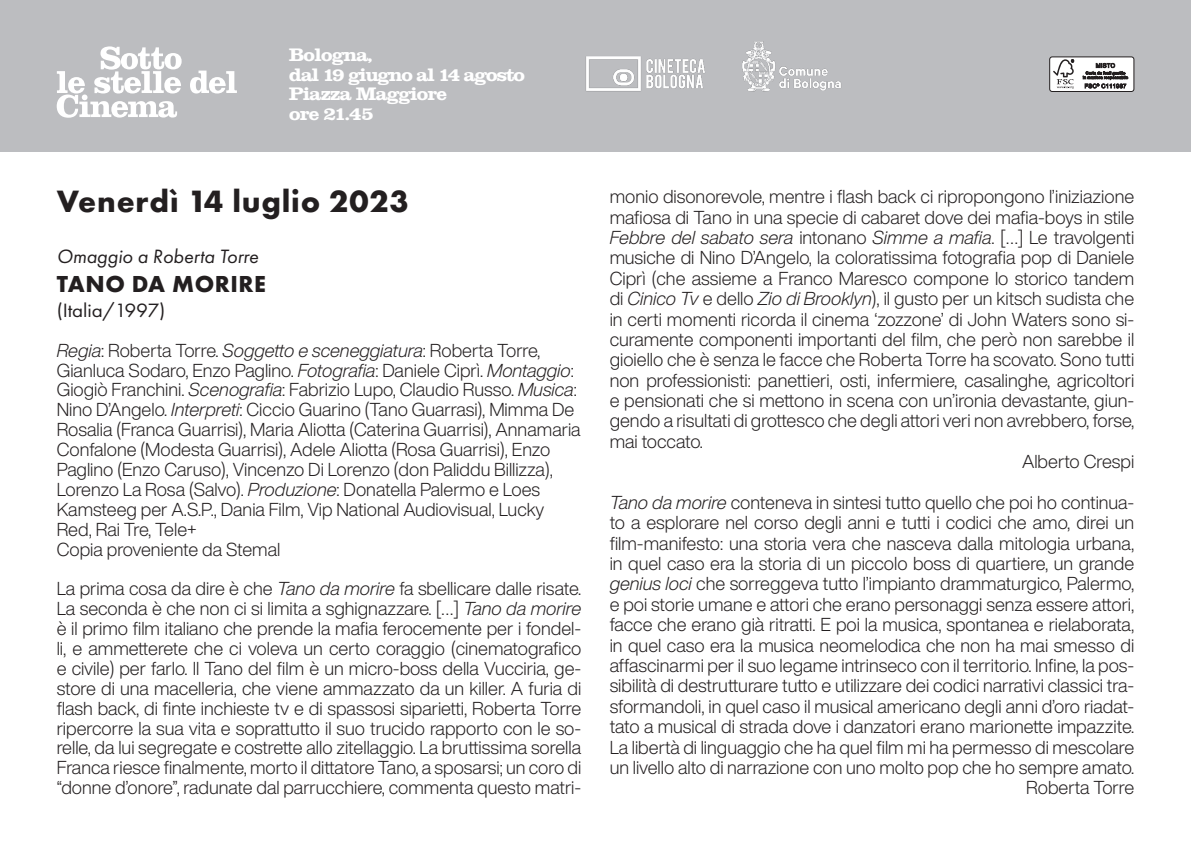
<style>
.page{position:relative;width:1191px;height:851px;background:#fff}
.page>*{position:absolute;margin:0;border:0;box-sizing:border-box;transform-origin:0 0}
.t1{font:700 32px "Futura PT";letter-spacing:.025em;color:#231f20}
.t2{font:700 24px "Futura PT";letter-spacing:.025em;color:#231f20}
.t3{font:italic 20px "Futura PT";color:#231f20}
.t4{font:20px "Futura PT";letter-spacing:-.005em;color:#231f20;scale:1.05 1}
.t5{font:300 18.4px/20.4px "Helvetica Now Display";color:#231f20;text-align:justify}
.t6{font:700 17.4px "Clarendon";letter-spacing:-.025em;color:#fff}
.s1{font-style:italic}
</style>
<div class="page">
<div style="left:0;top:0;width:1191px;height:152px;background:#bcbdc0"></div>
<div style="left:1049px;top:57px;width:85px;height:34px;background:#fff;border-radius:3px"></div>
<div style="left:1049px;top:57px;width:85px;height:35px;border:1px solid #231f20;border-radius:3px"></div>
<svg style="left:1053px;top:59px;width:21px;height:30px"></svg>
<svg style="left:1083px;top:63px;width:45px;height:25px"></svg>
<svg style="left:57px;top:46px;width:180px;height:72px"></svg>
<img style="left:585px;top:56px;width:120px;height:36px">
<img style="left:742px;top:41px;width:99px;height:51px">
<p class="t6" style="left:289px;top:43px;width:85px">Bologna,</p>
<p class="t6" style="left:289px;top:63px;width:237px">dal 19 giugno al 14 agosto</p>
<p class="t6" style="left:289px;top:82px;width:159px">Piazza Maggiore</p>
<p class="t6" style="left:289px;top:102px;width:86px">ore 21.45</p>
<p class="t1" style="left:57px;top:180px;width:353px">Venerdì 14 luglio 2023</p>
<p class="t3" style="left:57px;top:244px;width:203px">Omaggio a Roberta Torre</p>
<p class="t2" style="left:57px;top:269px;width:211px">TANO DA MORIRE</p>
<p class="t4" style="left:57px;top:298px;width:105px">(Italia/1997)</p>
<p class="t5" style="left:57px;top:340px;width:525px;line-height:19.8px;text-align:left"><span class="s1">Regia</span>: Roberta Torre. <span class="s1">Soggetto e sceneggiatura</span>: Roberta Torre, Gianluca Sodaro, Enzo Paglino. <span class="s1">Fotografia</span>: Daniele Ciprì. <span class="s1">Montaggio</span>:<br>Giogiò Franchini. <span class="s1">Scenografia</span>: Fabrizio Lupo, Claudio Russo. <span class="s1">Musica</span>:<br>Nino D’Angelo. <span class="s1">Interpreti</span>: Ciccio Guarino (Tano Guarrasi), Mimma De Rosalia (Franca Guarrisi), Maria Aliotta (Caterina Guarrisi), Annamaria Confalone (Modesta Guarrisi), Adele Aliotta (Rosa Guarrisi), Enzo Paglino (Enzo Caruso), Vincenzo Di Lorenzo (don Paliddu Billizza), Lorenzo La Rosa (Salvo). <span class="s1">Produzione</span>: Donatella Palermo e Loes Kamsteeg per A.S.P., Dania Film, Vip National Audiovisual, Lucky Red, Rai Tre, Tele+</p>
<p class="t5" style="left:57px;top:538px;width:225px">Copia proveniente da Stemal</p>
<p class="t5" style="left:57px;top:578px;width:526px;line-height:19.8px">La prima cosa da dire è che <span class="s1">Tano da morire</span> fa sbellicare dalle risate.<br>La seconda è che non ci si limita a sghignazzare. […] <span class="s1">Tano da morire </span>è il primo film italiano che prende la mafia ferocemente per i fondel&shy;li, e ammetterete che ci voleva un certo coraggio (cinematografico e civile) per farlo. Il Tano del film è un micro-boss della Vucciria, ge&shy;store di una macelleria, che viene ammazzato da un killer. A furia di flash back, di finte inchieste tv e di spassosi siparietti, Roberta Torre ripercorre la sua vita e soprattutto il suo trucido rapporto con le so&shy;relle, da lui segregate e costrette allo zitellaggio. La bruttissima sorella Franca riesce finalmente, morto il dittatore Tano, a sposarsi; un coro di “donne d’onore”, radunate dal parrucchiere, commenta questo matri-</p>
<p class="t5" style="left:609px;top:186px;width:526px">monio disonorevole, mentre i flash back ci ripropongono l’iniziazione mafiosa di Tano in una specie di cabaret dove dei mafia-boys in stile <span class="s1">Febbre del sabato sera</span> intonano <span class="s1">Simme a mafia</span>. […] Le travolgenti musiche di Nino D’Angelo, la coloratissima fotografia pop di Daniele Ciprì (che assieme a Franco Maresco compone lo storico tandem di <span class="s1">Cinico Tv</span> e dello <span class="s1">Zio di Brooklyn</span>), il gusto per un kitsch sudista che in certi momenti ricorda il cinema ‘zozzone’ di John Waters sono si&shy;curamente componenti importanti del film, che però non sarebbe il gioiello che è senza le facce che Roberta Torre ha scovato. Sono tutti non professionisti: panettieri, osti, infermiere, casalinghe, agricoltori e pensionati che si mettono in scena con un’ironia devastante, giun&shy;gendo a risultati di grottesco che degli attori veri non avrebbero, forse, mai toccato.</p>
<p class="t5" style="left:1022px;top:451px;width:114px">Alberto Crespi</p>
<p class="t5" style="left:609px;top:492px;width:526px"><span class="s1">Tano da morire</span> conteneva in sintesi tutto quello che poi ho continua&shy;to a esplorare nel corso degli anni e tutti i codici che amo, direi un film-manifesto: una storia vera che nasceva dalla mitologia urbana, in quel caso era la storia di un piccolo boss di quartiere, un grande <span class="s1">genius loci</span> che sorreggeva tutto l’impianto drammaturgico, Palermo, e poi storie umane e attori che erano personaggi senza essere attori, facce che erano già ritratti. E poi la musica, spontanea e rielaborata, in quel caso era la musica neomelodica che non ha mai smesso di affascinarmi per il suo legame intrinseco con il territorio. Infine, la pos&shy;sibilità di destrutturare tutto e utilizzare dei codici narrativi classici tra&shy;sformandoli, in quel caso il musical americano degli anni d’oro riadat&shy;tato a musical di strada dove i danzatori erano marionette impazzite.<br>La libertà di linguaggio che ha quel film mi ha permesso di mescolare un livello alto di narrazione con uno molto pop che ho sempre amato.</p>
<p class="t5" style="left:1026px;top:777px;width:110px">Roberta Torre</p>
</div>
